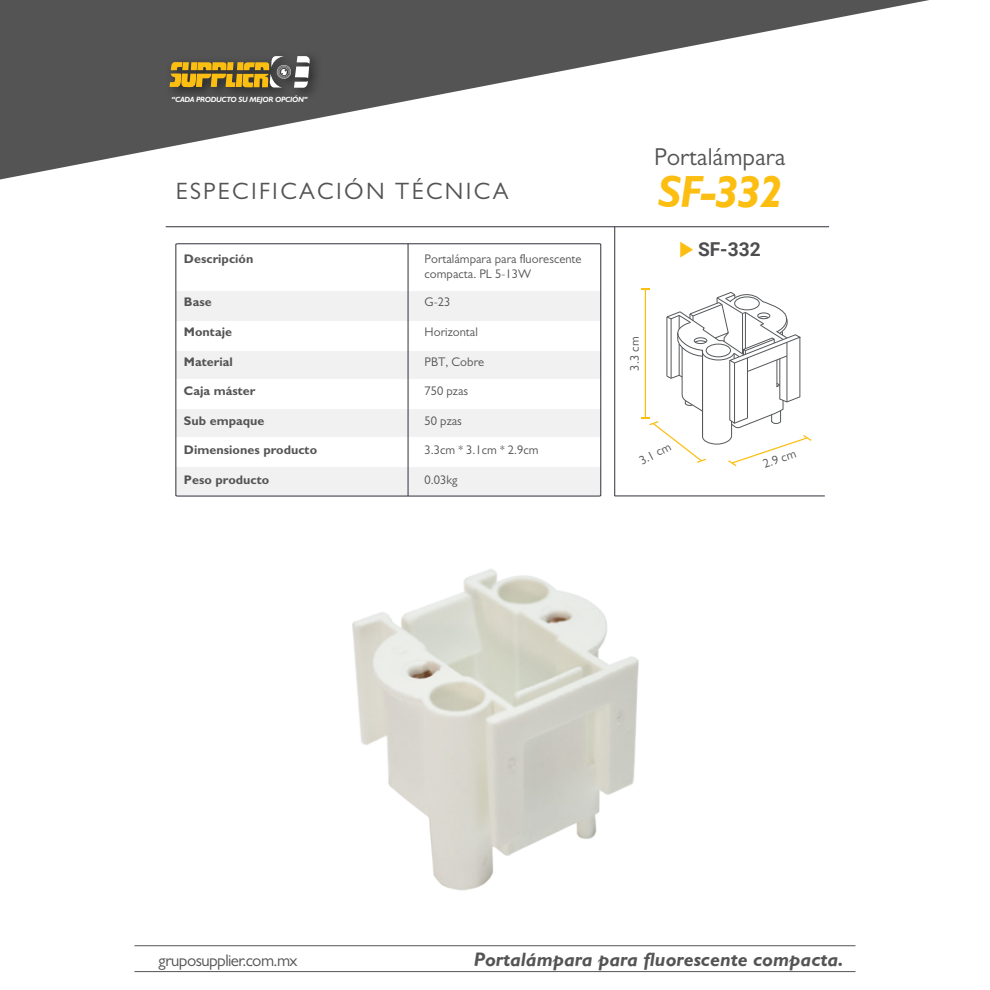
<style>
.page{position:relative;width:990px;height:990px;background:#fff}
.page>*{position:absolute;margin:0;border:0;box-sizing:border-box;transform-origin:0 0}
.t1{font:italic 700 45.38px "Gill Sans";color:#fdbe12}
.t2{font:24.62px "Gill Sans";color:#545454}
.t3{font:23.75px "Gill Sans";letter-spacing:.1em;color:#545454}
.t4{font:italic 700 19.5px "Gill Sans";color:#545454}
.t5{font:700 19.12px "Roboto";color:#4d4d4f}
.t6{font:16.88px "Gill Sans";letter-spacing:-.035em;color:#545454}
.t7{font:12.5px/15px "Gill Sans";color:#545454}
.t8{font:700 12.5px "Gill Sans";color:#545454}
.t9{font:italic 700 7.62px "Gill Sans";letter-spacing:-.035em;color:#fff}
.s1{font-family:"Inter";font-weight:400;font-size:17.38px;color:#fdbe12}
</style>
<div class="page">
<svg style="left:0;top:0;width:929px;height:180px"></svg>
<img style="left:160px;top:47px;width:166px;height:57px">
<svg style="left:170px;top:56px;width:140px;height:32px;background:#978144"></svg>
<hr style="left:134px;top:946px;width:722px;height:1px;background:#545454">
<hr style="left:134px;top:971px;width:722px;height:1px;background:#545454">
<svg style="left:176px;top:243px;width:425px;height:253px"></svg>
<hr style="left:166px;top:227px;width:663px;height:1px;background:#2f303c">
<hr style="left:615px;top:496px;width:210px;height:1px;background:#2f303c">
<hr style="left:615px;top:227px;width:1px;height:269px;background:#2f303c">
<hr style="left:408px;top:244px;width:1px;height:252px;background:#2f303c">
<img style="left:352px;top:569px;width:287px;height:322px">
<svg style="left:641px;top:289px;width:171px;height:178px"></svg>
<p class="t9" style="left:172px;top:95px;width:137px">“CADA PRODUCTO SU MEJOR OPCIÓN”</p>
<h3 class="t3" style="left:176px;top:177px;width:334px">ESPECIFICACIÓN TÉCNICA</h3>
<p class="t8" style="left:184px;top:251px;width:71px">Descripción</p>
<p class="t7" style="left:425px;top:252px;width:158px">Portalámpara para fluorescente compacta. PL 5-13W</p>
<p class="t8" style="left:184px;top:294px;width:29px">Base</p>
<p class="t7" style="left:425px;top:294px;width:27px">G-23</p>
<p class="t8" style="left:184px;top:324px;width:50px">Montaje</p>
<p class="t8" style="left:184px;top:354px;width:51px">Material</p>
<p class="t8" style="left:184px;top:383px;width:73px">Caja máster</p>
<p class="t8" style="left:184px;top:413px;width:82px">Sub empaque</p>
<p class="t8" style="left:184px;top:442px;width:135px">Dimensiones producto</p>
<p class="t8" style="left:184px;top:472px;width:87px">Peso producto</p>
<p class="t7" style="left:425px;top:324px;width:55px">Horizontal</p>
<p class="t7" style="left:425px;top:354px;width:61px">PBT, Cobre</p>
<p class="t7" style="left:425px;top:383px;width:45px">750 pzas</p>
<p class="t7" style="left:425px;top:413px;width:39px">50 pzas</p>
<p class="t7" style="left:425px;top:442px;width:115px">3.3cm * 3.1cm * 2.9cm</p>
<p class="t7" style="left:425px;top:472px;width:34px">0.03kg</p>
<h2 class="t2" style="left:654px;top:142px;width:133px">Portalámpara</h2>
<h1 class="t1" style="left:658px;top:166px;width:127px">SF-332</h1>
<h3 class="t5" style="left:679px;top:235px;width:83px"><span class="s1">▶</span> SF-332</h3>
<p class="t7" style="left:627px;top:371px;width:35px;rotate:-90deg">3.3 cm</p>
<p class="t7" style="left:637px;top:455px;width:35px;rotate:-27deg">3.1 cm</p>
<p class="t7" style="left:761px;top:457px;width:35px;rotate:-19deg">2.9 cm</p>
<h3 class="t6" style="left:159px;top:951px;width:140px">gruposupplier.com.mx</h3>
<h3 class="t4" style="left:474px;top:948px;width:371px">Portalámpara para fluorescente compacta.</h3>
</div>
